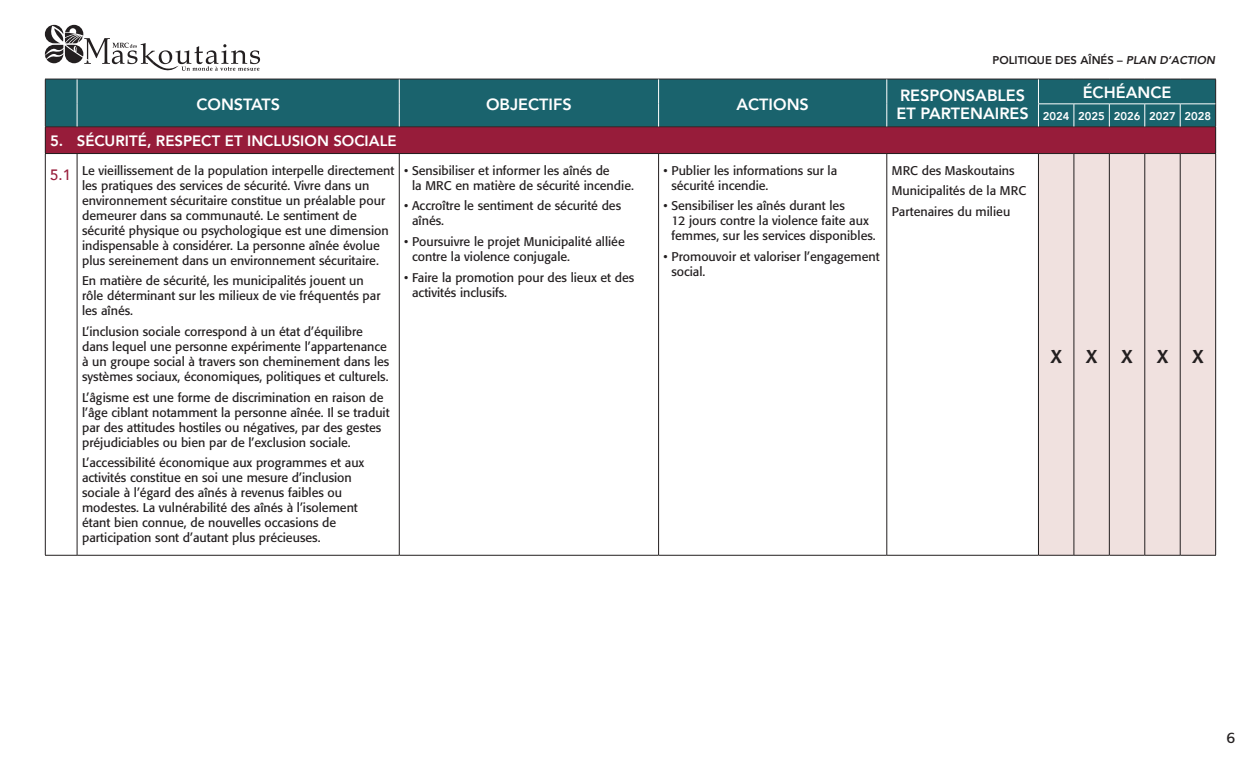
<style>
.page{position:relative;width:1260px;height:765px;background:#fff}
.page>*{position:absolute;margin:0;border:0;box-sizing:border-box;transform-origin:0 0}
.t1{font:25px "Formata";letter-spacing:.96em;color:#231f20}
.t2{font:800 16.25px/17.5px "Avenir";color:#fff}
.t3{font:800 15px "Avenir";color:#fff}
.t4{font:15px "Formata";color:#231f20}
.t5{font:12.5px/15px "Formata";color:#231f20}
.t6{font:800 11.25px "Avenir";color:#231f20}
.t7{font:800 11.25px "Avenir";color:#fff}
.s1{font-style:italic}
.s2{font-family:"Avenir";font-weight:500;font-size:15px;color:#971c3a}
</style>
<div class="page">
<div style="left:260px;top:80px;width:955px;height:46px;background:#1a636d"></div>
<div style="left:45px;top:127px;width:1171px;height:27px;background:#971c3a"></div>
<div style="left:1039px;top:154px;width:176px;height:401px;background:#f0e1df"></div>
<hr style="left:45px;top:153px;width:32px;height:1px;background:#231f20">
<hr style="left:45px;top:154px;width:1px;height:401px;background:#231f20">
<hr style="left:77px;top:153px;width:322px;height:1px;background:#231f20">
<hr style="left:77px;top:154px;width:1px;height:401px;background:#231f20">
<hr style="left:399px;top:153px;width:260px;height:1px;background:#231f20">
<hr style="left:399px;top:154px;width:1px;height:401px;background:#231f20">
<hr style="left:659px;top:153px;width:228px;height:1px;background:#231f20">
<hr style="left:658px;top:154px;width:1px;height:401px;background:#231f20">
<hr style="left:887px;top:153px;width:151px;height:1px;background:#231f20">
<hr style="left:886px;top:154px;width:1px;height:401px;background:#231f20">
<hr style="left:1038px;top:153px;width:36px;height:1px;background:#231f20">
<hr style="left:1038px;top:154px;width:1px;height:401px;background:#231f20">
<hr style="left:1074px;top:153px;width:35px;height:1px;background:#231f20">
<hr style="left:1074px;top:154px;width:1px;height:401px;background:#231f20">
<hr style="left:1109px;top:153px;width:36px;height:1px;background:#231f20">
<hr style="left:1109px;top:154px;width:1px;height:401px;background:#231f20">
<hr style="left:1145px;top:153px;width:35px;height:1px;background:#231f20">
<hr style="left:1144px;top:154px;width:1px;height:401px;background:#231f20">
<hr style="left:1180px;top:153px;width:36px;height:1px;background:#231f20">
<hr style="left:1180px;top:154px;width:1px;height:401px;background:#231f20">
<hr style="left:1215px;top:154px;width:1px;height:401px;background:#231f20">
<hr style="left:45px;top:555px;width:32px;height:1px;background:#231f20">
<hr style="left:77px;top:555px;width:322px;height:1px;background:#231f20">
<hr style="left:399px;top:555px;width:260px;height:1px;background:#231f20">
<hr style="left:659px;top:555px;width:228px;height:1px;background:#231f20">
<hr style="left:887px;top:555px;width:151px;height:1px;background:#231f20">
<hr style="left:1038px;top:555px;width:36px;height:1px;background:#231f20">
<hr style="left:1074px;top:555px;width:35px;height:1px;background:#231f20">
<hr style="left:1109px;top:555px;width:36px;height:1px;background:#231f20">
<hr style="left:1145px;top:555px;width:35px;height:1px;background:#231f20">
<hr style="left:1180px;top:555px;width:36px;height:1px;background:#231f20">
<hr style="left:77px;top:79px;width:322px;height:1px;background:#231f20">
<hr style="left:399px;top:79px;width:260px;height:1px;background:#231f20">
<hr style="left:659px;top:79px;width:228px;height:1px;background:#231f20">
<hr style="left:887px;top:79px;width:151px;height:1px;background:#231f20">
<hr style="left:77px;top:126px;width:322px;height:1px;background:#231f20">
<hr style="left:399px;top:126px;width:260px;height:1px;background:#231f20">
<hr style="left:659px;top:126px;width:228px;height:1px;background:#231f20">
<hr style="left:887px;top:126px;width:151px;height:1px;background:#231f20">
<hr style="left:1038px;top:79px;width:36px;height:1px;background:#231f20">
<hr style="left:1074px;top:79px;width:35px;height:1px;background:#231f20">
<hr style="left:1109px;top:79px;width:36px;height:1px;background:#231f20">
<hr style="left:1145px;top:79px;width:35px;height:1px;background:#231f20">
<hr style="left:1180px;top:79px;width:36px;height:1px;background:#231f20">
<svg style="left:1215px;top:79px;width:1px;height:74px"></svg>
<hr style="left:1038px;top:126px;width:36px;height:1px;background:#231f20">
<hr style="left:1074px;top:126px;width:35px;height:1px;background:#231f20">
<hr style="left:1109px;top:126px;width:36px;height:1px;background:#231f20">
<hr style="left:1145px;top:126px;width:35px;height:1px;background:#231f20">
<hr style="left:1180px;top:126px;width:36px;height:1px;background:#231f20">
<svg style="left:399px;top:79px;width:1px;height:47px"></svg>
<svg style="left:658px;top:79px;width:1px;height:47px"></svg>
<svg style="left:886px;top:79px;width:1px;height:47px"></svg>
<svg style="left:1038px;top:79px;width:1px;height:47px"></svg>
<hr style="left:1038px;top:104px;width:36px;height:1px;background:#fff">
<hr style="left:1074px;top:104px;width:35px;height:1px;background:#fff">
<svg style="left:1074px;top:104px;width:1px;height:22px"></svg>
<hr style="left:1109px;top:104px;width:36px;height:1px;background:#fff">
<svg style="left:1109px;top:104px;width:1px;height:22px"></svg>
<hr style="left:1145px;top:104px;width:35px;height:1px;background:#fff">
<svg style="left:1144px;top:104px;width:1px;height:22px"></svg>
<hr style="left:1180px;top:104px;width:35px;height:1px;background:#fff">
<svg style="left:1180px;top:104px;width:1px;height:22px"></svg>
<svg style="left:45px;top:25px;width:215px;height:128px"></svg>
<p class="t6" style="left:993px;top:52px;width:224px">POLITIQUE DES AÎNÉS – <span class="s1">PLAN D’ACTION</span></p>
<h2 class="t2" style="left:196px;top:95px;width:85px">CONSTATS</h2>
<h2 class="t2" style="left:486px;top:95px;width:87px">OBJECTIFS</h2>
<h2 class="t2" style="left:736px;top:95px;width:74px">ACTIONS</h2>
<h2 class="t2" style="left:896px;top:87px;width:134px">RESPONSABLES<br>ET PARTENAIRES</h2>
<h2 class="t2" style="left:1083px;top:84px;width:90px">ÉCHÉANCE</h2>
<p class="t7" style="left:1043px;top:107px;width:170px">2024 2025 2026 2027 2028</p>
<p class="t3" style="left:50px;top:129px;width:348px">5. SÉCURITÉ, RESPECT ET INCLUSION SOCIALE</p>
<p class="t5" style="left:82px;top:163px;width:314px;text-indent:-32px"><span class="s2">5.1</span> Le vieillissement de la population interpelle directement les pratiques des services de sécurité. Vivre dans un environnement sécuritaire constitue un préalable pour demeurer dans sa communauté. Le sentiment de sécurité physique ou psychologique est une dimension indispensable à considérer. La personne aînée évolue plus sereinement dans un environnement sécuritaire.</p>
<p class="t5" style="left:82px;top:273px;width:300px">En matière de sécurité, les municipalités jouent un rôle déterminant sur les milieux de vie fréquentés par les aînés.</p>
<p class="t5" style="left:82px;top:324px;width:309px">L’inclusion sociale correspond à un état d’équilibre dans lequel une personne expérimente l’appartenance à un groupe social à travers son cheminement dans les systèmes sociaux, économiques, politiques et culturels.</p>
<p class="t5" style="left:82px;top:390px;width:309px">L’âgisme est une forme de discrimination en raison de l’âge ciblant notamment la personne aînée. Il se traduit par des attitudes hostiles ou négatives, par des gestes préjudiciables ou bien par de l’exclusion sociale.</p>
<p class="t5" style="left:82px;top:455px;width:284px">L’accessibilité économique aux programmes et aux activités constitue en soi une mesure d’inclusion sociale à l’égard des aînés à revenus faibles ou modestes. La vulnérabilité des aînés à l’isolement étant bien connue, de nouvelles occasions de participation sont d’autant plus précieuses.</p>
<p class="t5" style="left:412px;top:163px;width:223px;text-indent:-8px">• Sensibiliser et informer les aînés de<br>la MRC en matière de sécurité incendie.</p>
<p class="t5" style="left:412px;top:198px;width:211px;text-indent:-8px">• Accroître le sentiment de sécurité des aînés.</p>
<p class="t5" style="left:412px;top:234px;width:214px;text-indent:-8px">• Poursuivre le projet Municipalité alliée contre la violence conjugale.</p>
<p class="t5" style="left:412px;top:270px;width:224px;text-indent:-8px">• Faire la promotion pour des lieux et des activités inclusifs.</p>
<p class="t5" style="left:671px;top:163px;width:167px;text-indent:-8px">• Publier les informations sur la sécurité incendie.</p>
<p class="t5" style="left:671px;top:198px;width:206px;text-indent:-8px">• Sensibiliser les aînés durant les<br>12 jours contre la violence faite aux femmes, sur les services disponibles.</p>
<p class="t5" style="left:671px;top:249px;width:210px;text-indent:-8px">• Promouvoir et valoriser l’engagement social.</p>
<p class="t5" style="left:892px;top:160px;width:136px;line-height:20.6px">MRC des Maskoutains<br>Municipalités de la MRC<br>Partenaires du milieu</p>
<h1 class="t1" style="left:1050px;top:339px;width:155px">xxxxx</h1>
<p class="t4" style="left:1226px;top:729px;width:10px">6</p>
</div>
